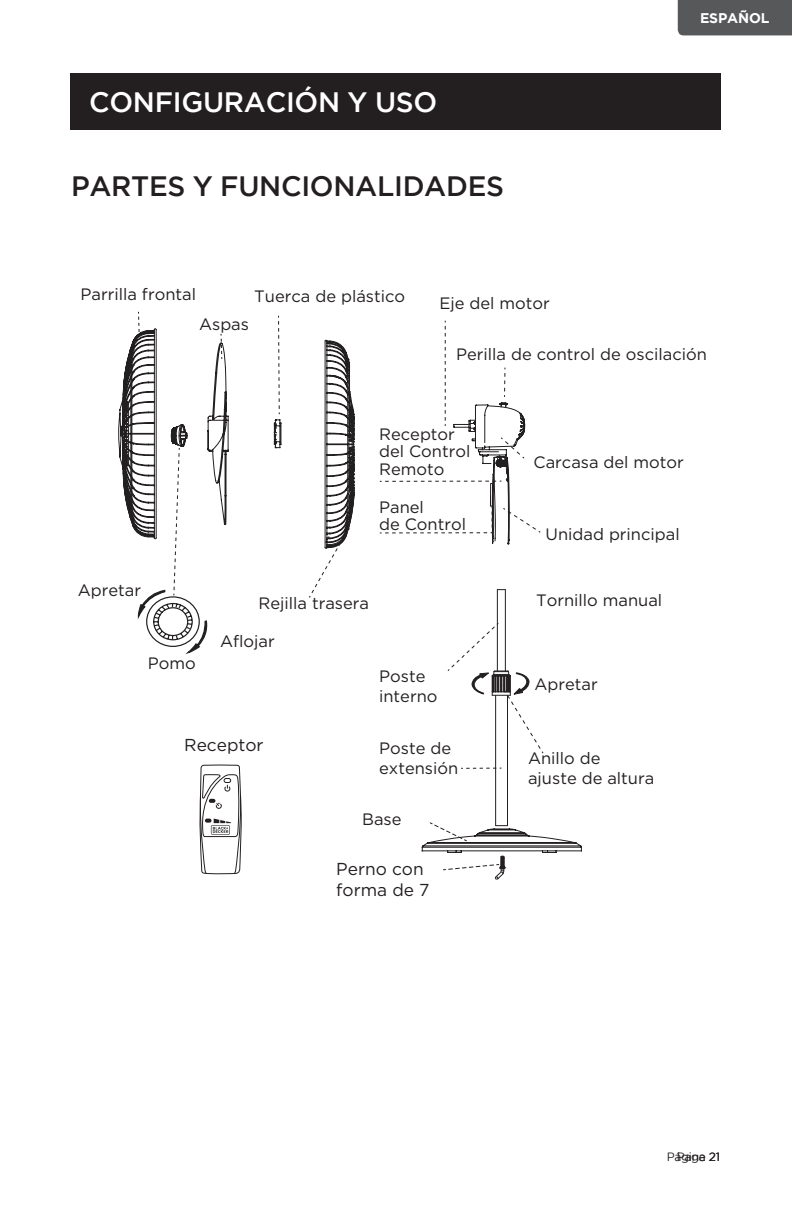
<style>
.page{position:relative;width:792px;height:1224px;background:#fff}
.page>*{position:absolute;margin:0;border:0;box-sizing:border-box;transform-origin:0 0}
.t1{font:500 28px "Gotham";letter-spacing:-.01em;color:#231f20}
.t2{font:500 28px "Gotham";letter-spacing:-.01em;color:#fff}
.t3{font:17.2px/20.8px "Gotham";color:#231f20}
.t4{font:16.4px/19.8px "Gotham";color:#231f20}
.t5{font:700 14px "Gotham";letter-spacing:-.01em;color:#fff}
.body_copy{font:12px "Gotham";letter-spacing:-.025em;color:#231f20}
</style>
<div class="page">
<div style="left:678px;top:0;width:114px;height:35px;background:#57585a"></div>
<div style="left:71px;top:73px;width:650px;height:57px;background:#231f20"></div>
<svg style="left:461px;top:768px;width:40px;height:1px"></svg>
<svg style="left:122px;top:312px;width:160px;height:342px"></svg>
<svg style="left:309px;top:339px;width:46px;height:259px"></svg>
<svg style="left:380px;top:321px;width:164px;height:433px"></svg>
<hr style="left:507px;top:695px;width:1px;height:131px;background:#231f20">
<hr style="left:495px;top:695px;width:1px;height:131px;background:#231f20">
<svg style="left:421px;top:822px;width:161px;height:58px"></svg>
<div style="left:490px;top:483px;width:3px;height:23px;border:1px solid #221f21"></div>
<svg style="left:199px;top:764px;width:43px;height:110px"></svg>
<p class="t2" style="left:89px;top:86px;width:350px">CONFIGURACIÓN Y USO</p>
<p class="t1" style="left:71px;top:170px;width:434px">PARTES Y FUNCIONALIDADES</p>
<p class="t5" style="left:700px;top:10px;width:71px">ESPAÑOL</p>
<p class="t4" style="left:81px;top:284px;width:117px">Parrilla frontal</p>
<p class="t4" style="left:254px;top:286px;width:152px">Tuerca de plástico</p>
<p class="t4" style="left:439px;top:293px;width:112px">Eje del motor</p>
<p class="t4" style="left:456px;top:344px;width:252px">Perilla de control de oscilación</p>
<p class="t4" style="left:199px;top:314px;width:51px">Aspas</p>
<p class="t4" style="left:379px;top:425px;width:93px;line-height:17.4px">Receptor del Control<br>Remoto</p>
<p class="t4" style="left:379px;top:498px;width:88px;line-height:17px">Panel<br>de Control</p>
<p class="t4" style="left:78px;top:580px;width:65px">Apretar</p>
<p class="t4" style="left:148px;top:653px;width:50px">Pomo</p>
<p class="t4" style="left:259px;top:592px;width:112px">Rejilla trasera</p>
<p class="t4" style="left:220px;top:631px;width:56px">Aflojar</p>
<p class="t4" style="left:379px;top:666px;width:60px">Poste interno</p>
<p class="t3" style="left:184px;top:734px;width:81px">Receptor</p>
<p class="t4" style="left:379px;top:738px;width:81px">Poste de extensión</p>
<p class="t4" style="left:362px;top:809px;width:41px">Base</p>
<p class="t3" style="left:336px;top:858px;width:95px">Perno con forma de 7</p>
<p class="t4" style="left:534px;top:452px;width:152px">Carcasa del motor</p>
<p class="t4" style="left:546px;top:524px;width:136px">Unidad principal</p>
<p class="t4" style="left:536px;top:590px;width:128px">Tornillo manual</p>
<p class="t4" style="left:534px;top:673px;width:65px">Apretar</p>
<p class="t4" style="left:528px;top:748px;width:128px">Anillo de<br>ajuste de altura</p>
<p class="body_copy" style="left:667px;top:1150px;width:40px">Página</p>
<p class="body_copy" style="left:677px;top:1150px;width:45px">Page 21</p>
</div>
